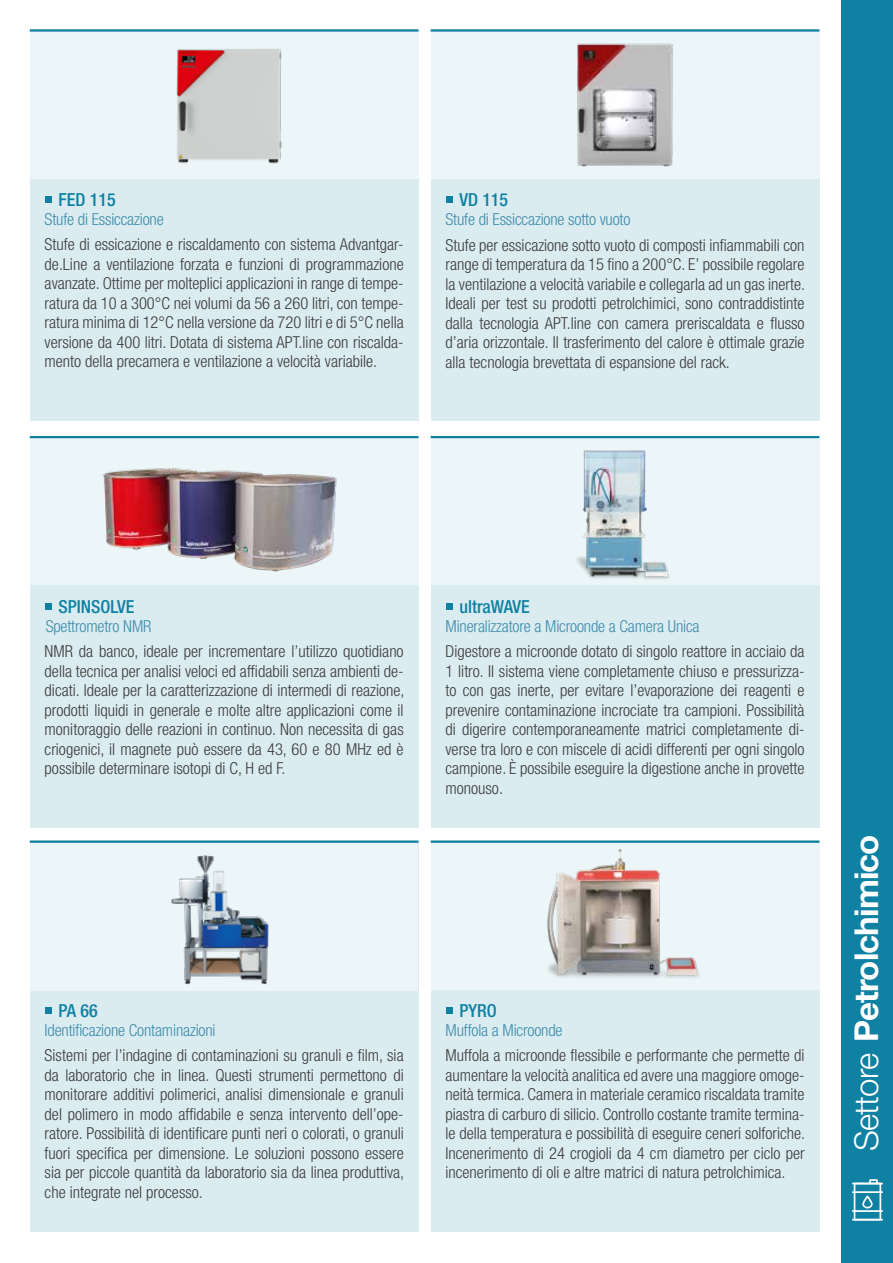
<style>
.page{position:relative;width:893px;height:1263px;background:#fff}
.page>*{position:absolute;margin:0;border:0;box-sizing:border-box;transform-origin:0 0}
.t1{font:700 33px "Helvetica Neue LT Std";letter-spacing:-.025em;color:#fff}
.t2{font:500 condensed 18px "Helvetica Neue LT Std";color:#0f81a3}
.t3{font:300 condensed 16.5px/19.5px "Helvetica Neue LT Std";color:#3c3c3b;text-align:justify}
.t4{font:300 condensed 16.5px "Helvetica Neue LT Std";letter-spacing:-.01em;color:#3e8cab}
.s1{font-weight:300}
</style>
<div class="page">
<div style="left:30px;top:436px;width:388px;height:391px;background:#dbecf1"></div>
<div style="left:30px;top:840px;width:388px;height:392px;background:#dbecf1"></div>
<div style="left:30px;top:30px;width:388px;height:391px;background:#dbecf1"></div>
<div style="left:431px;top:436px;width:388px;height:391px;background:#dbecf1"></div>
<div style="left:431px;top:840px;width:388px;height:392px;background:#dbecf1"></div>
<div style="left:431px;top:30px;width:388px;height:391px;background:#dbecf1"></div>
<div style="left:30px;top:436px;width:388px;height:149px;background:#ecf5f7"></div>
<div style="left:29px;top:842px;width:388px;height:148px;background:#ecf5f7"></div>
<div style="left:30px;top:30px;width:388px;height:148px;background:#ecf5f7"></div>
<div style="left:431px;top:436px;width:388px;height:149px;background:#ecf5f7"></div>
<div style="left:431px;top:841px;width:388px;height:148px;background:#ecf5f7"></div>
<div style="left:431px;top:30px;width:388px;height:148px;background:#ecf5f7"></div>
<hr style="left:30px;top:436px;width:388px;height:2px;background:#0f81a3">
<hr style="left:30px;top:840px;width:388px;height:3px;background:#0f81a3">
<hr style="left:30px;top:29px;width:388px;height:3px;background:#0f81a3">
<hr style="left:431px;top:436px;width:388px;height:2px;background:#0f81a3">
<hr style="left:431px;top:840px;width:388px;height:3px;background:#0f81a3">
<hr style="left:431px;top:29px;width:388px;height:3px;background:#0f81a3">
<svg style="left:46px;top:603px;width:6px;height:6px"></svg>
<div style="left:46px;top:1007px;width:6px;height:7px;background:#0f81a3"></div>
<div style="left:46px;top:196px;width:6px;height:7px;background:#0f81a3"></div>
<svg style="left:447px;top:603px;width:6px;height:6px"></svg>
<div style="left:447px;top:1007px;width:6px;height:7px;background:#0f81a3"></div>
<div style="left:447px;top:196px;width:6px;height:7px;background:#0f81a3"></div>
<img style="left:136px;top:31px;width:177px;height:133px">
<img style="left:577px;top:43px;width:96px;height:124px">
<img style="left:92px;top:438px;width:263px;height:134px">
<img style="left:577px;top:450px;width:92px;height:129px">
<img style="left:534px;top:849px;width:181px;height:141px">
<img style="left:126px;top:842px;width:196px;height:149px">
<div style="left:842px;top:0;width:51px;height:1263px;background:#0f81a3"></div>
<hr style="left:852px;top:1183px;width:31px;height:1px;background:#fff">
<hr style="left:852px;top:1219px;width:31px;height:1px;background:#fff">
<hr style="left:852px;top:1191px;width:31px;height:2px;background:#fff">
<hr style="left:852px;top:1210px;width:31px;height:2px;background:#fff">
<svg style="left:854px;top:1179px;width:27px;height:40px"></svg>
<p class="t2" style="left:58px;top:189px;width:59px">FED 115</p>
<p class="t2" style="left:459px;top:189px;width:50px">VD 115</p>
<p class="t4" style="left:45px;top:210px;width:121px">Stufe di Essiccazione</p>
<p class="t4" style="left:445px;top:210px;width:186px">Stufe di Essiccazione sotto vuoto</p>
<p class="t3" style="left:45px;top:235px;width:361px">Stufe di essicazione e riscaldamento con sistema Advantgar&shy;de.Line a ventilazione forzata e funzioni di programmazione avanzate. Ottime per molteplici applicazioni in range di tempe&shy;ratura da 10 a 300°C nei volumi da 56 a 260 litri, con tempe&shy;ratura minima di 12°C nella versione da 720 litri e di 5°C nella versione da 400 litri. Dotata di sistema APT.line con riscalda&shy;mento della precamera e ventilazione a velocità variabile.</p>
<p class="t3" style="left:445px;top:235px;width:361px">Stufe per essicazione sotto vuoto di composti infiammabili con range di temperatura da 15 fino a 200°C. E’ possibile regolare la ventilazione a velocità variabile e collegarla ad un gas inerte.<br>Ideali per test su prodotti petrolchimici, sono contraddistinte dalla tecnologia APT.line con camera preriscaldata e flusso d’aria orizzontale. Il trasferimento del calore è ottimale grazie alla tecnologia brevettata di espansione del rack.</p>
<p class="t2" style="left:58px;top:595px;width:77px">SPINSOLVE</p>
<p class="t2" style="left:459px;top:595px;width:72px">ultraWAVE</p>
<p class="t4" style="left:46px;top:616px;width:107px">Spettrometro NMR</p>
<p class="t4" style="left:445px;top:616px;width:256px">Mineralizzatore a Microonde a Camera Unica</p>
<p class="t3" style="left:45px;top:641px;width:361px">NMR da banco, ideale per incrementare l’utilizzo quotidiano della tecnica per analisi veloci ed affidabili senza ambienti de&shy;dicati. Ideale per la caratterizzazione di intermedi di reazione, prodotti liquidi in generale e molte altre applicazioni come il monitoraggio delle reazioni in continuo. Non necessita di gas criogenici, il magnete può essere da 43, 60 e 80 MHz ed è possibile determinare isotopi di C, H ed F.</p>
<p class="t3" style="left:445px;top:641px;width:361px">Digestore a microonde dotato di singolo reattore in acciaio da 1 litro. Il sistema viene completamente chiuso e pressurizza&shy;to con gas inerte, per evitare l’evaporazione dei reagenti e prevenire contaminazione incrociate tra campioni. Possibilità di digerire contemporaneamente matrici completamente di&shy;verse tra loro e con miscele di acidi differenti per ogni singolo campione. È possibile eseguire la digestione anche in provette monouso.</p>
<p class="t2" style="left:58px;top:1000px;width:41px">PA 66</p>
<p class="t2" style="left:459px;top:1000px;width:39px">PYRO</p>
<p class="t4" style="left:45px;top:1020px;width:172px">Identificazione Contaminazioni</p>
<p class="t4" style="left:445px;top:1020px;width:119px">Muffola a Microonde</p>
<p class="t3" style="left:45px;top:1045px;width:361px">Sistemi per l’indagine di contaminazioni su granuli e film, sia da laboratorio che in linea. Questi strumenti permettono di monitorare additivi polimerici, analisi dimensionale e granuli del polimero in modo affidabile e senza intervento dell’ope&shy;ratore. Possibilità di identificare punti neri o colorati, o granuli fuori specifica per dimensione. Le soluzioni possono essere sia per piccole quantità da laboratorio sia da linea produttiva, che integrate nel processo.</p>
<p class="t3" style="left:445px;top:1045px;width:361px">Muffola a microonde flessibile e performante che permette di aumentare la velocità analitica ed avere una maggiore omoge&shy;neità termica. Camera in materiale ceramico riscaldata tramite piastra di carburo di silicio. Controllo costante tramite termina&shy;le della temperatura e possibilità di eseguire ceneri solforiche.<br>Incenerimento di 24 crogioli da 4 cm diametro per ciclo per incenerimento di oli e altre matrici di natura petrolchimica.</p>
<h1 class="t1" style="left:846px;top:1151px;width:318px;rotate:-90deg"><span class="s1">Settore</span> Petrolchimico</h1>
</div>
